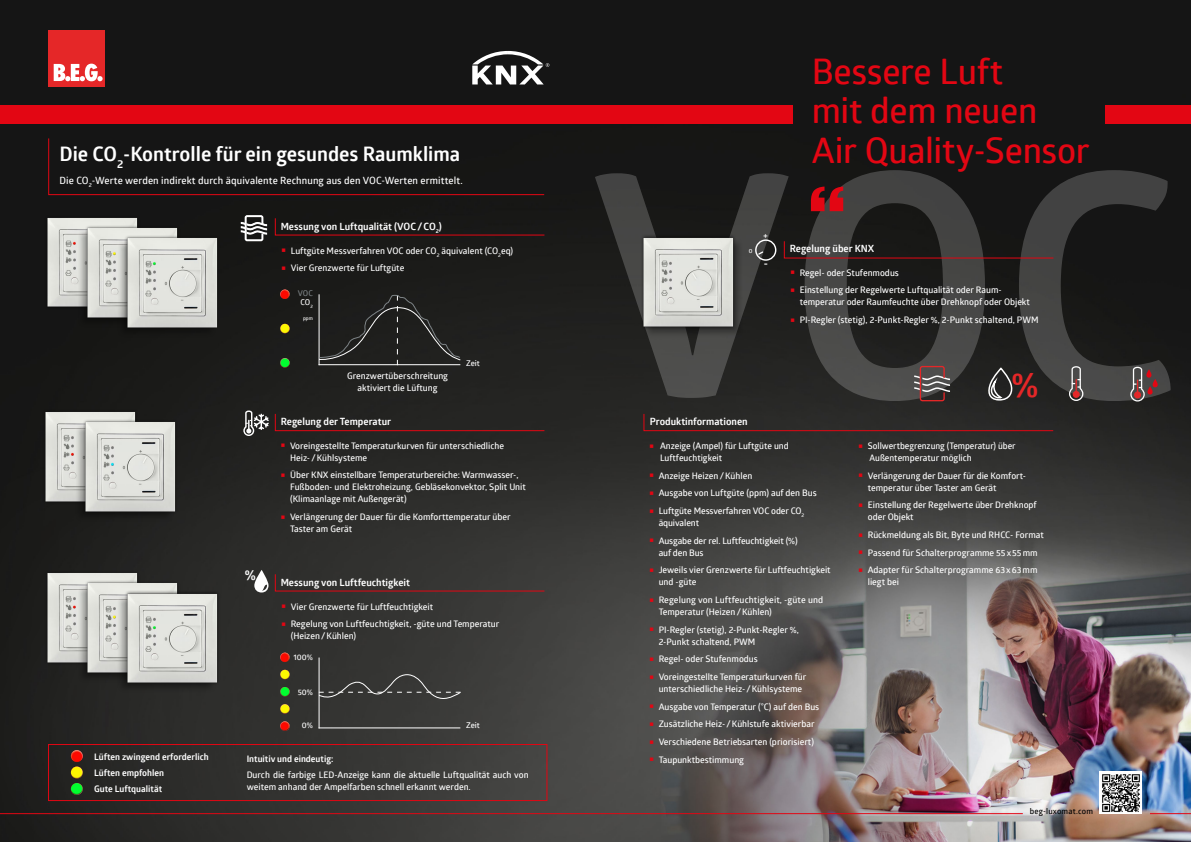
<style>
.page{position:relative;width:1191px;height:842px;background:#fff}
.page>*{position:absolute;margin:0;border:0;box-sizing:border-box;transform-origin:0 0}
.t1{font:700 312px "Glober";color:#fff}
.t2{font:600 35.3px/39.5px "Glober";letter-spacing:-.01em;color:#e30613}
.t3{font:700 35px "Glober";color:#e52728}
.t4{font:700 20px "Glober";color:#fff}
.t5{font:700 14.3px "Glober";color:#fff}
.t6{font:600 13.5px "Glober";color:#fff}
.t7{font:600 10.5px "Glober";color:#fff}
.t8{font:700 10px "Glober";color:#fff}
.t9{font:600 10px "Glober";letter-spacing:.01em;color:#fff}
.t10{font:600 9px/17.7px "Glober";color:#fff}
.t11{font:700 9px/16px "Glober";color:#fff}
.t12{font:600 8px "Glober";color:#fff}
.t13{font:600 8px "Glober";letter-spacing:.025em;color:#000}
.t14{font:600 8px/9px "Glober";color:#7d8386;text-align:center}
.t15{font:600 6px "Glober";color:#fff}
.t16{font:600 5px "Glober";color:#fff}
.s1{color:#fff}
</style>
<div class="page">
<img style="left:0;top:0;width:1191px;height:842px">
<svg style="left:1068px;top:365px;width:16px;height:37px"></svg>
<div style="left:1072px;top:391px;width:7px;height:7px;background:#e52728;border-radius:50%"></div>
<svg style="left:914px;top:366px;width:36px;height:35px"></svg>
<svg style="left:987px;top:367px;width:26px;height:35px"></svg>
<svg style="left:1147px;top:386px;width:5px;height:8px"></svg>
<svg style="left:1152px;top:379px;width:5px;height:8px"></svg>
<svg style="left:1146px;top:369px;width:5px;height:9px"></svg>
<svg style="left:1129px;top:366px;width:16px;height:36px"></svg>
<div style="left:1134px;top:391px;width:7px;height:7px;background:#e52728;border-radius:50%"></div>
<div style="left:595px;top:105px;width:198px;height:18px;background:#e30613"></div>
<div style="left:1106px;top:105px;width:85px;height:18px;background:#e30613"></div>
<div style="left:0;top:105px;width:595px;height:18px;background:#e30613"></div>
<div style="left:48px;top:744px;width:499px;height:57px;border:1px solid #e30613"></div>
<svg style="left:71px;top:750px;width:12px;height:45px"></svg>
<div style="left:48px;top:137px;width:497px;height:59px;background:#151515"></div>
<hr style="left:0;top:813px;width:1022px;height:1px;background:#e30613">
<hr style="left:1150px;top:813px;width:41px;height:1px;background:#e30613">
<div style="left:1099px;top:771px;width:43px;height:43px;background:#fff"></div>
<img style="left:1102px;top:774px;width:38px;height:38px">
<div style="left:44px;top:570px;width:96px;height:95px;background:#1c1c1a"></div>
<img style="left:47px;top:573px;width:91px;height:90px">
<div style="left:77px;top:584px;width:99px;height:99px;background:#000;opacity:.3"></div>
<div style="left:84px;top:580px;width:96px;height:96px;background:#000;opacity:.75"></div>
<img style="left:85px;top:581px;width:94px;height:94px">
<img style="left:45px;top:215px;width:94px;height:95px">
<div style="left:77px;top:228px;width:99px;height:100px;background:#000;opacity:.3"></div>
<img style="left:85px;top:225px;width:94px;height:95px">
<div style="left:117px;top:239px;width:99px;height:99px;background:#000;opacity:.3"></div>
<div style="left:124px;top:235px;width:96px;height:96px;background:#000;opacity:.75"></div>
<img style="left:124px;top:236px;width:95px;height:94px">
<div style="left:644px;top:238px;width:99px;height:100px;background:#1a1a19"></div>
<img style="left:640px;top:235px;width:95px;height:95px">
<div style="left:117px;top:594px;width:99px;height:100px;background:#000;opacity:.3"></div>
<img style="left:124px;top:591px;width:95px;height:95px">
<svg style="left:241px;top:215px;width:26px;height:26px"></svg>
<div style="left:643px;top:413px;width:410px;height:18px;background:#2a2a28"></div>
<svg style="left:275px;top:218px;width:270px;height:18px"></svg>
<svg style="left:784px;top:241px;width:270px;height:18px"></svg>
<svg style="left:275px;top:574px;width:270px;height:17px"></svg>
<hr style="left:318px;top:657px;width:1px;height:71px;background:#fff">
<hr style="left:318px;top:727px;width:142px;height:1px;background:#fff">
<svg style="left:280px;top:653px;width:10px;height:9px"></svg>
<svg style="left:280px;top:721px;width:10px;height:10px"></svg>
<svg style="left:280px;top:670px;width:10px;height:9px"></svg>
<svg style="left:280px;top:704px;width:10px;height:10px"></svg>
<svg style="left:280px;top:687px;width:10px;height:9px"></svg>
<svg style="left:280px;top:289px;width:10px;height:10px"></svg>
<svg style="left:280px;top:324px;width:10px;height:9px"></svg>
<svg style="left:280px;top:358px;width:10px;height:10px"></svg>
<svg style="left:254px;top:570px;width:14px;height:22px"></svg>
<svg style="left:472px;top:51px;width:77px;height:33px"></svg>
<div style="left:755px;top:239px;width:21px;height:22px;border:1px solid #fff;border-radius:50%"></div>
<svg style="left:757px;top:250px;width:7px;height:6px"></svg>
<div style="left:42px;top:409px;width:96px;height:96px;background:#161614"></div>
<img style="left:45px;top:412px;width:91px;height:90px">
<div style="left:75px;top:423px;width:99px;height:99px;background:#000;opacity:.3"></div>
<div style="left:82px;top:419px;width:96px;height:96px;background:#000;opacity:.75"></div>
<img style="left:83px;top:420px;width:94px;height:94px">
<svg style="left:243px;top:410px;width:302px;height:27px"></svg>
<svg style="left:318px;top:294px;width:143px;height:71px"></svg>
<svg style="left:318px;top:673px;width:143px;height:27px"></svg>
<div style="left:48px;top:30px;width:57px;height:56px;background:#e52728"></div>
<svg style="left:54px;top:64px;width:49px;height:17px"></svg>
<svg style="left:282px;top:266px;width:3px;height:4px"></svg>
<svg style="left:811px;top:186px;width:32px;height:25px"></svg>
<svg style="left:791px;top:288px;width:3px;height:4px"></svg>
<svg style="left:282px;top:622px;width:3px;height:4px"></svg>
<svg style="left:650px;top:491px;width:3px;height:4px"></svg>
<svg style="left:650px;top:568px;width:3px;height:4px"></svg>
<svg style="left:650px;top:657px;width:3px;height:4px"></svg>
<svg style="left:650px;top:722px;width:3px;height:4px"></svg>
<svg style="left:859px;top:503px;width:3px;height:4px"></svg>
<svg style="left:859px;top:568px;width:3px;height:4px"></svg>
<svg style="left:281px;top:444px;width:4px;height:3px"></svg>
<svg style="left:281px;top:473px;width:4px;height:4px"></svg>
<svg style="left:281px;top:515px;width:4px;height:3px"></svg>
<h3 class="t4" style="left:60px;top:140px;width:402px">Die CO<sub>2</sub>-Kontrolle für ein gesundes Raumklima</h3>
<p class="t9" style="left:60px;top:173px;width:405px">Die CO<sub>2</sub>-Werte werden indirekt durch äquivalente Rechnung aus den VOC-Werten ermittelt.</p>
<p class="t8" style="left:281px;top:219px;width:163px">Messung von Luftqualität (VOC/CO<sub>2</sub>)</p>
<p class="t10" style="left:291px;top:241px;width:224px">Luftgüte Messverfahren VOC oder CO<sub>2</sub> äquivalent (CO<sub>2</sub>eq)<br>Vier Grenzwerte für Luftgüte</p>
<p class="t14" style="left:298px;top:288px;width:16px">VOC<br><span class="s1">CO</span><sub>2</sub></p>
<p class="t16" style="left:303px;top:314px;width:11px">ppm</p>
<p class="t10" style="left:347px;top:369px;width:102px;line-height:12px;text-align:center">Grenzwertüberschreitung aktiviert die Lüftung</p>
<p class="t12" style="left:466px;top:357px;width:15px">Zeit</p>
<h2 class="t2" style="left:811px;top:51px;width:279px">Bessere Luft<br>mit dem neuen<br>Air Quality-Sensor</h2>
<h1 class="t1" style="left:589px;top:69px;width:591px">VOC</h1>
<p class="t7" style="left:763px;top:228px;width:6px">+</p>
<h3 class="t6" style="left:763px;top:254px;width:6px">-</h3>
<p class="t8" style="left:789px;top:241px;width:86px">Regelung über KNX</p>
<p class="t15" style="left:749px;top:246px;width:5px">0</p>
<p class="t10" style="left:799px;top:263px;width:203px">Regel- oder Stufenmodus<br>Einstellung der Regelwerte Luftqualität oder Raum-</p>
<p class="t10" style="left:799px;top:293px;width:240px">temperatur oder Raumfeuchte über Drehknopf oder Objekt<br>PI-Regler (stetig), 2-Punkt-Regler %, 2-Punkt schaltend, PWM</p>
<h3 class="t3" style="left:1011px;top:360px;width:28px">%</h3>
<p class="t11" style="left:94px;top:748px;width:116px">Lüften zwingend erforderlich<br>Lüften empfohlen<br>Gute Luftqualität</p>
<p class="t8" style="left:281px;top:415px;width:112px">Regelung der Temperatur</p>
<p class="t8" style="left:650px;top:415px;width:99px">Produktinformationen</p>
<h3 class="t5" style="left:245px;top:565px;width:13px">%</h3>
<p class="t10" style="left:290px;top:439px;width:215px;line-height:12px">Voreingestellte Temperaturkurven für unterschiedliche<br>Heiz- /Kühlsysteme</p>
<p class="t10" style="left:290px;top:469px;width:237px;line-height:12px">Über KNX einstellbare Temperaturbereiche: Warmwasser-,<br>Fußboden- und Elektroheizung, Gebläsekonvektor, Split Unit (Klimaanlage mit Außengerät)</p>
<p class="t10" style="left:290px;top:511px;width:222px;line-height:12px">Verlängerung der Dauer für die Komforttemperatur über<br>Taster am Gerät</p>
<p class="t8" style="left:281px;top:575px;width:131px">Messung von Luftfeuchtigkeit</p>
<p class="t10" style="left:291px;top:597px;width:210px">Vier Grenzwerte für Luftfeuchtigkeit<br>Regelung von Luftfeuchtigkeit, -güte und Temperatur</p>
<p class="t10" style="left:291px;top:627px;width:67px">(Heizen/Kühlen)</p>
<p class="t12" style="left:293px;top:652px;width:21px">100%</p>
<p class="t12" style="left:298px;top:687px;width:17px">50%</p>
<p class="t12" style="left:302px;top:720px;width:13px">0%</p>
<p class="t12" style="left:466px;top:720px;width:15px">Zeit</p>
<p class="t11" style="left:247px;top:751px;width:88px">Intuitiv und eindeutig:</p>
<p class="t10" style="left:247px;top:768px;width:283px;line-height:12px">Durch die farbige LED-Anzeige kann die aktuelle Luftqualität auch von weitem anhand der Ampelfarben schnell erkannt werden.</p>
<p class="t10" style="left:660px;top:439px;width:130px;line-height:12px">Anzeige (Ampel) für Luftgüte und<br>Luftfeuchtigkeit</p>
<p class="t10" style="left:658px;top:466px;width:160px">Anzeige Heizen/Kühlen<br>Ausgabe von Luftgüte (ppm) auf den Bus<br>Luftgüte Messverfahren VOC oder CO<sub>2</sub></p>
<p class="t10" style="left:658px;top:514px;width:140px">äquivalent<br>Ausgabe der rel. Luftfeuchtigkeit (%)</p>
<p class="t10" style="left:658px;top:543px;width:173px">auf den Bus<br>Jeweils vier Grenzwerte für Luftfeuchtigkeit</p>
<p class="t10" style="left:658px;top:573px;width:166px">und -güte<br>Regelung von Luftfeuchtigkeit, -güte und</p>
<p class="t10" style="left:658px;top:603px;width:142px">Temperatur (Heizen/Kühlen)<br>PI-Regler (stetig), 2-Punkt-Regler %,</p>
<p class="t10" style="left:658px;top:632px;width:149px">2-Punkt schaltend, PWM<br>Regel- oder Stufenmodus<br>Voreingestellte Temperaturkurven für</p>
<p class="t10" style="left:658px;top:680px;width:162px">unterschiedliche Heiz- /Kühlsysteme Ausgabe von Temperatur (°C) auf den Bus Zusätzliche Heiz- /Kühlstufe aktivierbar Verschiedene Betriebsarten (priorisiert)<br>Taupunktbestimmung</p>
<p class="t10" style="left:867px;top:439px;width:149px;line-height:12px">Sollwertbegrenzung (Temperatur) über<br>Außentemperatur möglich</p>
<p class="t10" style="left:867px;top:469px;width:160px;line-height:12px">Verlängerung der Dauer für die Komfort&shy;temperatur über Taster am Gerät</p>
<p class="t10" style="left:867px;top:499px;width:170px;line-height:12px">Einstellung der Regelwerte über Drehknopf oder Objekt</p>
<p class="t10" style="left:867px;top:526px;width:178px">Rückmeldung als Bit, Byte und RHCC- Format<br>Passend für Schalterprogramme 55x55mm<br>Adapter für Schalterprogramme 63x63mm</p>
<p class="t10" style="left:867px;top:573px;width:33px">liegt bei</p>
<p class="t13" style="left:1029px;top:805px;width:65px">beg-luxomat.com</p>
</div>
